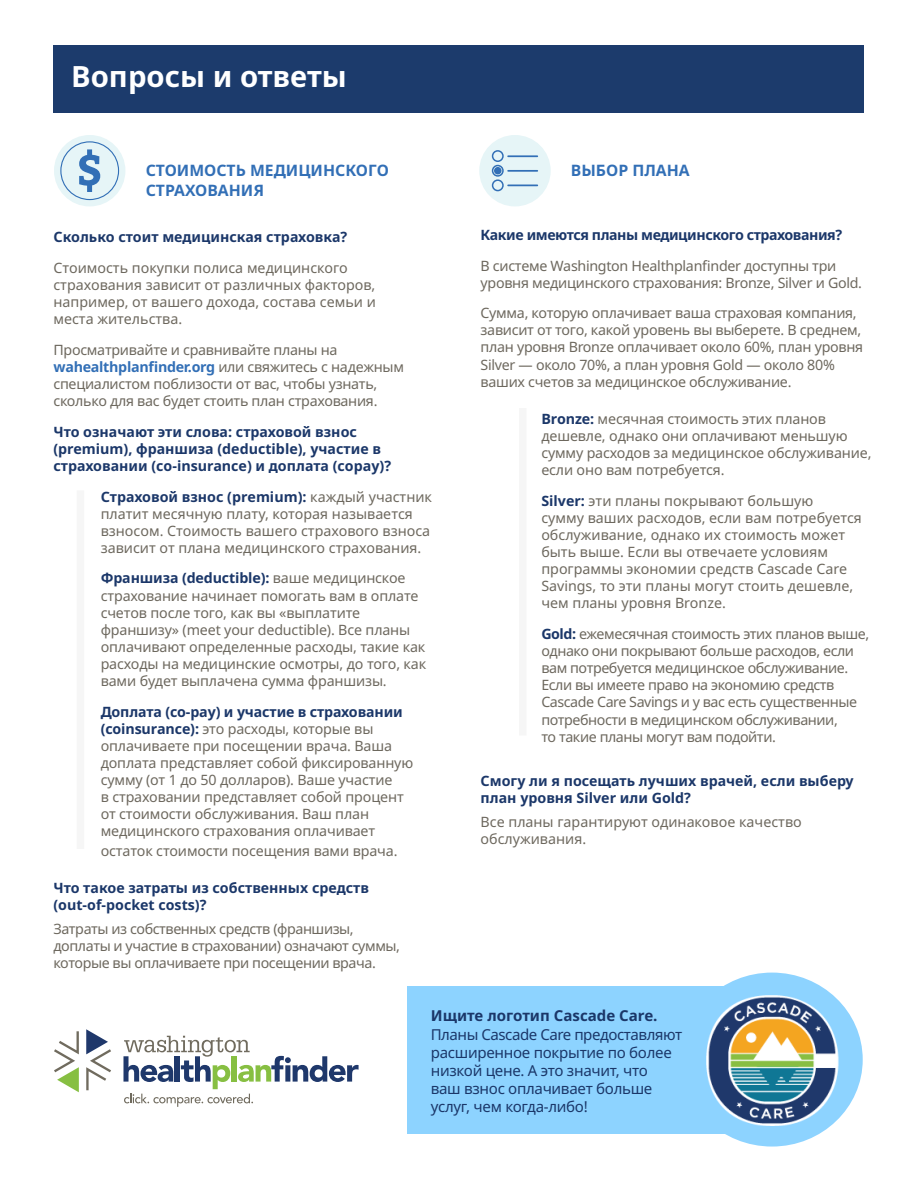
<style>
.page{position:relative;width:918px;height:1188px;background:#fff}
.page>*{position:absolute;margin:0;border:0;box-sizing:border-box;transform-origin:0 0}
.t1{font:700 29.25px "Noto Sans";color:#fff}
.t2{font:700 15.75px/20.2px "Noto Sans";color:#326fb6}
.t3{font:15px/18px "Noto Sans";letter-spacing:-.02em;color:#1b3769}
.t4{font:700 15px "Noto Sans";color:#1b3769}
.t5{font:14.25px/17.1px "Noto Sans";letter-spacing:-.01em;color:#6d685e}
.t6{font:14.25px/17.1px "Noto Sans";letter-spacing:-.03em;color:#6d685e}
.t7{font:700 14.25px/17.1px "Noto Sans";color:#1b3769}
.t8{font:700 14.25px "Noto Sans";letter-spacing:-.03em;color:#1b3769}
.s1{font-weight:700;color:#326fb6}
.s2{font-weight:700;color:#1b3769}
</style>
<div class="page">
<div style="left:519px;top:408px;width:7px;height:327px;background:#f6f6f6"></div>
<div style="left:77px;top:490px;width:7px;height:359px;background:#f6f6f6"></div>
<div style="left:407px;top:986px;width:332px;height:147px;background:#8dd3ff"></div>
<div style="left:681px;top:973px;width:182px;height:174px;background:#8dd3ff;border-radius:50%"></div>
<img style="left:706px;top:994px;width:133px;height:131px">
<div style="left:479px;top:135px;width:72px;height:71px;background:#e6f5f7;border-radius:50%"></div>
<div style="left:492px;top:150px;width:12px;height:12px;border:2px solid #326fb6;border-radius:50%"></div>
<div style="left:492px;top:165px;width:12px;height:12px;border:2px solid #326fb6;border-radius:50%"></div>
<div style="left:492px;top:179px;width:12px;height:12px;border:2px solid #326fb6;border-radius:50%"></div>
<hr style="left:507px;top:155px;width:31px;height:2px;background:#326fb6">
<hr style="left:507px;top:170px;width:31px;height:2px;background:#326fb6">
<hr style="left:507px;top:185px;width:31px;height:1px;background:#326fb6">
<div style="left:494px;top:167px;width:8px;height:7px;background:#326fb6;border-radius:50%"></div>
<div style="left:54px;top:135px;width:71px;height:71px;background:#e6f5f7;border-radius:50%"></div>
<svg style="left:79px;top:149px;width:21px;height:43px"></svg>
<div style="left:60px;top:141px;width:59px;height:59px;border:1px solid #326fb6;border-radius:50%"></div>
<svg style="left:54px;top:1031px;width:25px;height:61px"></svg>
<svg style="left:86px;top:1029px;width:25px;height:61px"></svg>
<svg style="left:123px;top:1036px;width:236px;height:71px"></svg>
<div style="left:53px;top:45px;width:811px;height:67px;background:#1c3b6c"></div>
<p class="t1" style="left:71px;top:56px;width:277px">Вопросы и ответы</p>
<p class="t2" style="left:146px;top:160px;width:245px">СТОИМОСТЬ МЕДИЦИНСКОГО<br>СТРАХОВАНИЯ</p>
<p class="t7" style="left:53px;top:229px;width:295px">Сколько стоит медицинская страховка?</p>
<p class="t5" style="left:53px;top:259px;width:324px">Стоимость покупки полиса медицинского страхования зависит от различных факторов, например, от вашего дохода, состава семьи и места жительства.</p>
<p class="t5" style="left:53px;top:341px;width:352px">Просматривайте и сравнивайте планы на <span class="s1">wahealthplanfinder.org</span> или свяжитесь с надежным специалистом поблизости от вас, чтобы узнать, сколько для вас будет стоить план страхования.</p>
<p class="t7" style="left:53px;top:423px;width:339px">Что означают эти слова: страховой взнос (premium), франшиза (deductible), участие в страховании (co-insurance) и доплата (copay)?</p>
<p class="t5" style="left:101px;top:488px;width:333px"><span class="s2">Страховой взнос (premium):</span> каждый участник платит месячную плату, которая называется взносом. Стоимость вашего страхового взноса зависит от плана медицинского страхования.</p>
<p class="t5" style="left:101px;top:570px;width:327px"><span class="s2">Франшиза (deductible):</span> ваше медицинское страхование начинает помогать вам в оплате счетов после того, как вы «выплатите франшизу» (meet your deductible). Все планы оплачивают определенные расходы, такие как расходы на медицинские осмотры, до того, как вами будет выплачена сумма франшизы.</p>
<p class="t5" style="left:101px;top:703px;width:314px"><span class="s2">Доплата (co-pay) и участие в страховании (coinsurance):</span> это расходы, которые вы оплачиваете при посещении врача. Ваша доплата представляет собой фиксированную сумму (от 1 до 50 долларов). Ваше участие<br>в страховании представляет собой процент от стоимости обслуживания. Ваш план медицинского страхования оплачивает</p>
<p class="t5" style="left:101px;top:842px;width:298px">остаток стоимости посещения вами врача.</p>
<p class="t7" style="left:53px;top:880px;width:317px">Что такое затраты из собственных средств (out-of-pocket costs)?</p>
<p class="t6" style="left:53px;top:921px;width:348px">Затраты из собственных средств (франшизы, доплаты и участие в страховании) означают суммы, которые вы оплачиваете при посещении врача.</p>
<p class="t2" style="left:571px;top:160px;width:120px">ВЫБОР ПЛАНА</p>
<p class="t8" style="left:481px;top:225px;width:363px">Какие имеются планы медицинского страхования?</p>
<p class="t5" style="left:481px;top:257px;width:383px">В системе Washington Healthplanfinder доступны три уровня медицинского страхования: Bronze, Silver и Gold.</p>
<p class="t5" style="left:481px;top:305px;width:384px">Сумма, которую оплачивает ваша страховая компания, зависит от того, какой уровень вы выберете. В среднем, план уровня Bronze оплачивает около 60%, план уровня Silver — около 70%, а план уровня Gold — около 80% ваших счетов за медицинское обслуживание.</p>
<p class="t5" style="left:541px;top:410px;width:332px"><span class="s2">Bronze:</span> месячная стоимость этих планов дешевле, однако они оплачивают меньшую сумму расходов за медицинское обслуживание, если оно вам потребуется.</p>
<p class="t5" style="left:541px;top:492px;width:322px"><span class="s2">Silver:</span> эти планы покрывают большую<br>сумму ваших расходов, если вам потребуется обслуживание, однако их стоимость может быть выше. Если вы отвечаете условиям программы экономии средств Cascade Care Savings, то эти планы могут стоить дешевле, чем планы уровня Bronze.</p>
<p class="t6" style="left:541px;top:626px;width:329px"><span class="s2">Gold:</span> ежемесячная стоимость этих планов выше, однако они покрывают больше расходов, если вам потребуется медицинское обслуживание.<br>Если вы имеете право на экономию средств Cascade Care Savings и у вас есть существенные потребности в медицинском обслуживании,<br>то такие планы могут вам подойти.</p>
<p class="t7" style="left:481px;top:772px;width:375px">Смогу ли я посещать лучших врачей, если выберу план уровня Silver или Gold?</p>
<p class="t5" style="left:481px;top:813px;width:323px">Все планы гарантируют одинаковое качество обслуживания.</p>
<p class="t4" style="left:431px;top:1005px;width:228px">Ищите логотип Cascade Care.</p>
<p class="t3" style="left:431px;top:1025px;width:253px">Планы Cascade Care предоставляют расширенное покрытие по более низкой цене. А это значит, что<br>ваш взнос оплачивает больше услуг, чем когда-либо!</p>
</div>
